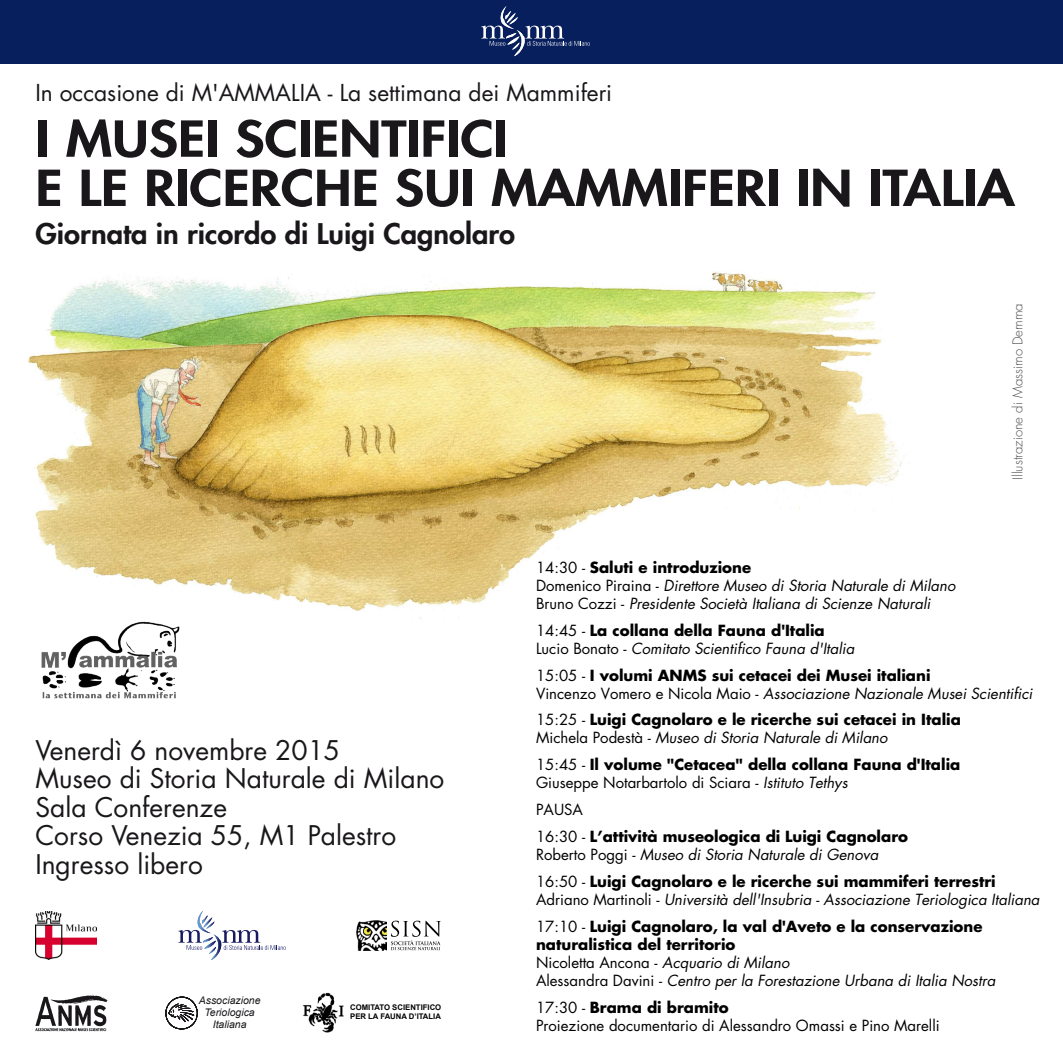
<style>
.page{position:relative;width:1063px;height:1063px;background:#fff}
.page>*{position:absolute;margin:0;border:0;box-sizing:border-box;transform-origin:0 0}
.t1{font:800 48.19px/49.2px "Futura Std";color:#1a171b;scale:1.15 1}
.t2{font:800 27.69px "Futura Std";color:#1a171b;scale:1.05 1}
.t3{font:26.38px/28.5px "Futura Std";color:#1a171b}
.t4{font:22.69px "Futura Std";color:#1a171b}
.t5{font:italic 14.94px/17.9px "Futura";color:#000}
.t6{font:700 14.94px/17.9px "Futura";color:#000}
.t7{font:14.94px/17.9px "Futura";color:#000}
.t8{font:300 13.19px "Futura Std";color:#4d4d4d}
.t9{font:italic 10.5px/11.9px "Arial";color:#1a171b;text-align:center}
.t10{font:700 7.75px/9.3px "Arial";color:#000}
.s1{font-style:normal}
.s2{font-weight:700;font-style:normal}
.s3{font-weight:400}
.s4{font-weight:400;font-style:italic}
.s5{font-weight:700}
</style>
<div class="page">
<img style="left:28px;top:271px;width:874px;height:348px">
<div style="left:25px;top:610px;width:170px;height:100px;background:#fff"></div>
<img style="left:41px;top:621px;width:139px;height:78px">
<div style="left:0;top:0;width:1063px;height:64px;background:#081f5d"></div>
<svg style="left:481px;top:6px;width:109px;height:51px"></svg>
<svg style="left:178px;top:911px;width:108px;height:49px"></svg>
<img style="left:357px;top:921px;width:29px;height:29px">
<svg style="left:391px;top:921px;width:50px;height:29px"></svg>
<img style="left:35px;top:911px;width:61px;height:49px">
<svg style="left:35px;top:995px;width:72px;height:37px"></svg>
<svg style="left:165px;top:996px;width:33px;height:33px"></svg>
<img style="left:303px;top:992px;width:41px;height:41px">
<h3 class="t4" style="left:35px;top:79px;width:578px">In occasione di M'AMMALIA - La settimana dei Mammiferi</h3>
<h1 class="t1" style="left:35px;top:114px;width:853px">I MUSEI SCIENTIFICI<br>E LE RICERCHE SUI MAMMIFERI IN ITALIA</h1>
<h2 class="t2" style="left:35px;top:217px;width:458px">Giornata in ricordo di Luigi Cagnolaro</h2>
<h3 class="t3" style="left:35px;top:736px;width:410px">Venerdì 6 novembre 2015<br>Museo di Storia Naturale di Milano<br>Sala Conferenze<br>Corso Venezia 55, M1 Palestro<br>Ingresso libero</h3>
<p class="t9" style="left:199px;top:994px;width:63px">Associazione<br>Teriologica<br>Italiana</p>
<p class="t10" style="left:350px;top:1003px;width:93px">COMITATO SCIENTIFICO<br>PER LA FAUNA D’ITALIA</p>
<p class="t8" style="left:1010px;top:480px;width:178px;rotate:-90deg">Illustrazione di Massimo Demma</p>
<p class="t5" style="left:536px;top:559px;width:421px"><span class="s1">14:30 -</span> <span class="s2">Saluti e introduzione<br></span><span class="s1">Domenico Piraina -</span> Direttore Museo di Storia Naturale di Milano<br><span class="s1">Bruno Cozzi -</span> Presidente Società Italiana di Scienze Naturali</p>
<p class="t5" style="left:536px;top:621px;width:320px"><span class="s1">14:45 -</span> <span class="s2">La collana della Fauna d'Italia<br></span><span class="s1">Lucio Bonato -</span> Comitato Scientifico Fauna d'Italia</p>
<p class="t6" style="left:536px;top:666px;width:498px"><span class="s3">15:05 -</span> I volumi ANMS sui cetacei dei Musei italiani<br><span class="s3">Vincenzo Vomero e Nicola Maio -</span> <span class="s4">Associazione Nazionale Musei Scientifici</span></p>
<p class="t6" style="left:536px;top:711px;width:426px"><span class="s3">15:25 -</span> Luigi Cagnolaro e le ricerche sui cetacei in Italia<br><span class="s3">Michela Podestà -</span> <span class="s4">Museo di Storia Naturale di Milano</span></p>
<p class="t6" style="left:536px;top:756px;width:426px"><span class="s3">15:45 -</span> Il volume "Cetacea" della collana Fauna d'Italia<br><span class="s3">Giuseppe Notarbartolo di Sciara -</span> <span class="s4">Istituto Tethys</span></p>
<p class="t6" style="left:536px;top:796px;width:373px;line-height:26.9px"><span class="s3">PAUSA<br>16:30 -</span> L’attività museologica di Luigi Cagnolaro</p>
<p class="t6" style="left:536px;top:841px;width:461px;line-height:26.9px"><span class="s3">Roberto Poggi -</span> <span class="s4">Museo di Storia Naturale di Genova<br></span><span class="s3">16:50 -</span> Luigi Cagnolaro e le ricerche sui mammiferi terrestri</p>
<p class="t5" style="left:536px;top:886px;width:505px;line-height:26.9px"><span class="s1">Adriano Martinoli -</span> Università dell'Insubria - Associazione Teriologica Italiana<br><span class="s1">17:10 -</span> <span class="s2">Luigi Cagnolaro, la val d'Aveto e la conservazione</span></p>
<p class="t5" style="left:536px;top:936px;width:461px"><span class="s2">naturalistica del territorio<br></span><span class="s1">Nicoletta Ancona -</span> Acquario di Milano<br><span class="s1">Alessandra Davini -</span> Centro per la Forestazione Urbana di Italia Nostra</p>
<p class="t7" style="left:536px;top:999px;width:405px">17:30 - <span class="s5">Brama di bramito<br></span>Proiezione documentario di Alessandro Omassi e Pino Marelli</p>
</div>
